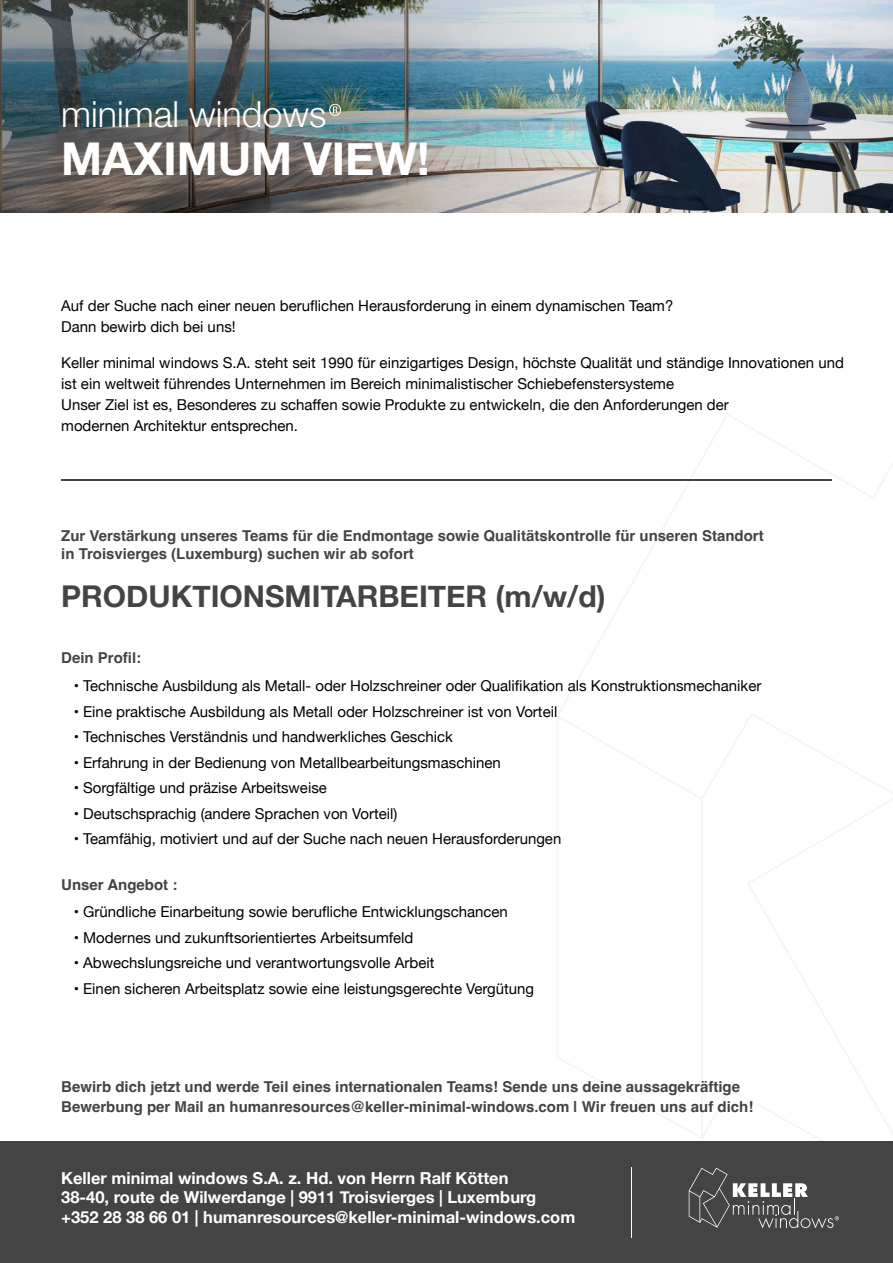
<style>
.page{position:relative;width:893px;height:1263px;background:#fff}
.page>*{position:absolute;margin:0;border:0;box-sizing:border-box;transform-origin:0 0}
.t1{font:700 45.15px "Helvetica Neue";color:#fff}
.t2{font:300 36px "Helvetica Neue";color:#fff}
.t3{font:700 30px "Helvetica Neue";color:#444}
.t4{font:700 16.5px/19.5px "Helvetica Neue";color:#fff}
.t5{font:15px/21px "Helvetica Neue";color:#000}
.t6{font:700 15px/19.5px "Helvetica";color:#444}
</style>
<div class="page">
<hr style="left:701px;top:799px;width:2px;height:339px;background:#f6f6f6">
<div style="left:0;top:1141px;width:893px;height:122px;background:#444"></div>
<img style="left:0;top:0;width:893px;height:213px">
<hr style="left:61px;top:480px;width:771px;height:1px;background:#444">
<svg style="left:689px;top:1168px;width:150px;height:60px"></svg>
<svg style="left:329px;top:104px;width:12px;height:12px"></svg>
<hr style="left:631px;top:1167px;width:1px;height:70px;background:#fff">
<h2 class="t2" style="left:61px;top:85px;width:267px">minimal windows</h2>
<h1 class="t1" style="left:61px;top:123px;width:370px">MAXIMUM VIEW!</h1>
<p class="t5" style="left:61px;top:296px;width:614px">Auf der Suche nach einer neuen beruflichen Herausforderung in einem dynamischen Team?<br>Dann bewirb dich bei uns!</p>
<p class="t5" style="left:61px;top:353px;width:784px">Keller minimal windows S.A. steht seit 1990 für einzigartiges Design, höchste Qualität und ständige Innovationen und ist ein weltweit führendes Unternehmen im Bereich minimalistischer Schiebefenstersysteme<br>Unser Ziel ist es, Besonderes zu schaffen sowie Produkte zu entwickeln, die den Anforderungen der<br>modernen Architektur entsprechen.</p>
<p class="t6" style="left:61px;top:529px;width:704px;line-height:18px">Zur Verstärkung unseres Teams für die Endmontage sowie Qualitätskontrolle für unseren Standort in Troisvierges (Luxemburg) suchen wir ab sofort</p>
<h3 class="t3" style="left:61px;top:573px;width:546px">PRODUKTIONSMITARBEITER (m/w/d)</h3>
<p class="t6" style="left:61px;top:650px;width:82px">Dein Profil:</p>
<p class="t5" style="left:74px;top:676px;width:689px">• Technische Ausbildung als Metall- oder Holzschreiner oder Qualifikation als Konstruktionsmechaniker</p>
<p class="t5" style="left:74px;top:701px;width:485px">• Eine praktische Ausbildung als Metall oder Holzschreiner ist von Vorteil</p>
<p class="t5" style="left:74px;top:727px;width:381px">• Technisches Verständnis und handwerkliches Geschick</p>
<p class="t5" style="left:74px;top:752px;width:429px">• Erfahrung in der Bedienung von Metallbearbeitungsmaschinen</p>
<p class="t5" style="left:74px;top:778px;width:255px">• Sorgfältige und präzise Arbeitsweise</p>
<p class="t5" style="left:74px;top:803px;width:325px">• Deutschsprachig (andere Sprachen von Vorteil)</p>
<p class="t5" style="left:74px;top:829px;width:489px">• Teamfähig, motiviert und auf der Suche nach neuen Herausforderungen</p>
<p class="t6" style="left:61px;top:876px;width:118px">Unser Angebot :</p>
<p class="t5" style="left:74px;top:902px;width:436px">• Gründliche Einarbeitung sowie berufliche Entwicklungschancen</p>
<p class="t5" style="left:74px;top:928px;width:341px">• Modernes und zukunftsorientiertes Arbeitsumfeld</p>
<p class="t5" style="left:74px;top:953px;width:362px">• Abwechslungsreiche und verantwortungsvolle Arbeit</p>
<p class="t5" style="left:74px;top:979px;width:462px">• Einen sicheren Arbeitsplatz sowie eine leistungsgerechte Vergütung</p>
<p class="t6" style="left:61px;top:1079px;width:694px">Bewirb dich jetzt und werde Teil eines internationalen Teams! Sende uns deine aussagekräftige<br>Bewerbung per Mail an humanresources@keller-minimal-windows.com | Wir freuen uns auf dich!</p>
<p class="t4" style="left:61px;top:1168px;width:516px">Keller minimal windows S.A. z. Hd. von Herrn Ralf Kötten<br>38-40, route de Wilwerdange | 9911 Troisvierges | Luxemburg +352 28 38 66 01 | humanresources@keller-minimal-windows.com</p>
</div>
